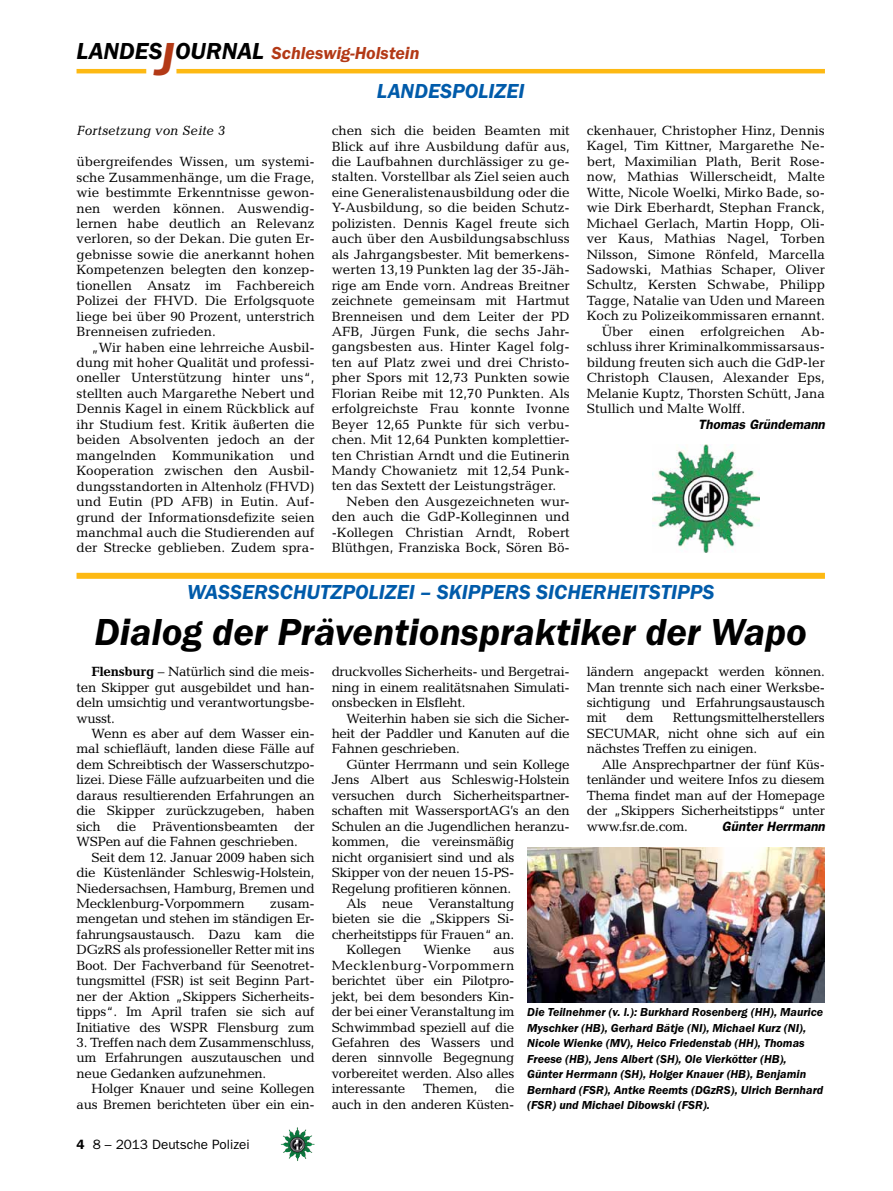
<style>
.page{position:relative;width:893px;height:1191px;background:#fff}
.page>*{position:absolute;margin:0;border:0;box-sizing:border-box;transform-origin:0 0}
.t1{font:italic 600 39px "Franklin Gothic Itc T";color:#000}
.t2{font:italic 600 21px "Franklin Gothic Itc T";color:#005baa}
.t3{font:italic 600 18px "Franklin Gothic Itc T";color:#b33916}
.t4{font:13.5px/15.5px "Candida";letter-spacing:-.02em;color:#000;text-align:justify}
.t5{font:13.5px "Candida";color:#000}
.t6{font:italic 600 13.5px "Franklin Gothic";color:#000}
.t7{font:13.5px "Franklin Gothic";color:#000}
.t8{font:italic 13.5px "Candida";color:#000}
.t9{font:italic 600 12px/15.5px "Franklin Gothic Itc T";color:#000}
.s1{font-size:24px;color:#000}
.s2{font-size:48px}
.s3{font-weight:700}
.s4{font-weight:600}
</style>
<div class="page">
<hr style="left:77px;top:69px;width:69px;height:4px;background:#fdb913">
<hr style="left:176px;top:69px;width:649px;height:4px;background:#fdb913">
<img style="left:281px;top:1128px;width:16px;height:24px">
<div style="left:77px;top:573px;width:748px;height:6px;background:#fdb913"></div>
<img style="left:527px;top:847px;width:298px;height:155px">
<img style="left:652px;top:444px;width:107px;height:108px">
<h3 class="t3" style="left:77px;top:42px;width:344px"><span class="s1">LANDES</span><span class="s2">J</span><span class="s1">OURNAL</span> Schleswig-Holstein</h3>
<h2 class="t2" style="left:377px;top:79px;width:24px">Landespoli</h2>
<h2 class="t2" style="left:494px;top:79px;width:22px">zei</h2>
<p class="t8" style="left:77px;top:123px;width:150px">Fortsetzung von Seite 3</p>
<p class="t5" style="left:587px;top:123px;width:240px">ckenhauer, Christopher Hinz, Dennis</p>
<p class="t5" style="left:587px;top:138px;width:240px">Kagel, Tim Kittner, Margarethe Ne-</p>
<p class="t5" style="left:587px;top:154px;width:240px">bert, Maximilian Plath, Berit Rose-</p>
<p class="t5" style="left:587px;top:169px;width:240px">now, Mathias Willerscheidt, Malte</p>
<p class="t5" style="left:587px;top:184px;width:240px">Witte, Nicole Woelki, Mirko Bade, so-</p>
<p class="t5" style="left:587px;top:200px;width:240px">wie Dirk Eberhardt, Stephan Franck,</p>
<p class="t5" style="left:587px;top:215px;width:240px">Michael Gerlach, Martin Hopp, Oli-</p>
<p class="t5" style="left:587px;top:231px;width:240px">ver Kaus, Mathias Nagel, Torben</p>
<p class="t5" style="left:587px;top:246px;width:240px">Nilsson, Simone Rönfeld, Marcella</p>
<p class="t5" style="left:587px;top:262px;width:240px">Sadowski, Mathias Schaper, Oliver</p>
<p class="t5" style="left:587px;top:277px;width:240px">Schultz, Kersten Schwabe, Philipp</p>
<p class="t5" style="left:587px;top:293px;width:240px">Tagge, Natalie van Uden und Mareen</p>
<p class="t5" style="left:587px;top:308px;width:240px">Koch zu Polizeikommissaren ernannt.</p>
<p class="t5" style="left:602px;top:323px;width:225px">Über einen erfolgreichen Ab-</p>
<p class="t5" style="left:587px;top:339px;width:240px">schluss ihrer Kriminalkommissarsaus-</p>
<p class="t5" style="left:587px;top:354px;width:240px">bildung freuten sich auch die GdP-ler</p>
<p class="t5" style="left:587px;top:370px;width:240px">Christoph Clausen, Alexander Eps,</p>
<p class="t5" style="left:587px;top:385px;width:240px">Melanie Kuptz, Thorsten Schütt, Jana</p>
<p class="t5" style="left:587px;top:401px;width:160px">Stullich und Malte Wolff.</p>
<p class="t6" style="left:698px;top:416px;width:128px">Thomas Gründemann</p>
<p class="t4" style="left:332px;top:123px;width:240px">chen sich die beiden Beamten mit Blick auf ihre Ausbildung dafür aus, die Laufbahnen durchlässiger zu ge&shy;stalten. Vorstellbar als Ziel seien auch eine Generalistenausbildung oder die Y-Ausbildung, so die beiden Schutz&shy;polizisten. Dennis Kagel freute sich auch über den Ausbildungsabschluss als Jahrgangsbester. Mit bemerkens&shy;werten 13,19 Punkten lag der 35-Jäh&shy;rige am Ende vorn. Andreas Breitner zeichnete gemeinsam mit Hartmut Brenneisen und dem Leiter der PD AFB, Jürgen Funk, die sechs Jahr&shy;gangsbesten aus. Hinter Kagel folg&shy;ten auf Platz zwei und drei Christo&shy;pher Spors mit 12,73 Punkten sowie Florian Reibe mit 12,70 Punkten. Als erfolgreichste Frau konnte Ivonne Beyer 12,65 Punkte für sich verbu&shy;chen. Mit 12,64 Punkten komplettier&shy;ten Christian Arndt und die Eutinerin Mandy Chowanietz mit 12,54 Punk&shy;ten das Sextett der Leistungsträger.</p>
<p class="t4" style="left:332px;top:493px;width:240px;text-indent:15px">Neben den Ausgezeichneten wur&shy;den auch die GdP-Kolleginnen und -Kollegen Christian Arndt, Robert Blüthgen, Franziska Bock, Sören Bö-</p>
<p class="t4" style="left:77px;top:154px;width:240px">übergreifendes Wissen, um systemi&shy;sche Zusammenhänge, um die Frage, wie bestimmte Erkenntnisse gewon&shy;nen werden können. Auswendig&shy;lernen habe deutlich an Relevanz verloren, so der Dekan. Die guten Er&shy;gebnisse sowie die anerkannt hohen Kompetenzen belegten den konzep&shy;tionellen Ansatz im Fachbereich Polizei der FHVD. Die Erfolgsquote liege bei über 90 Prozent, unterstrich Brenneisen zufrieden.</p>
<p class="t4" style="left:77px;top:339px;width:240px;text-indent:15px">„Wir haben eine lehrreiche Ausbil&shy;dung mit hoher Qualität und professi&shy;oneller Unterstützung hinter uns“, stellten auch Margarethe Nebert und Dennis Kagel in einem Rückblick auf ihr Studium fest. Kritik äußerten die beiden Absolventen jedoch an der mangelnden Kommunikation und Kooperation zwischen den Ausbil&shy;dungsstandorten in Altenholz (FHVD) und Eutin (PD AFB) in Eutin. Auf&shy;grund der Informationsdefizite seien manchmal auch die Studierenden auf der Strecke geblieben. Zudem spra-</p>
<h2 class="t2" style="left:187px;top:579px;width:32px">Wasserschut</h2>
<h2 class="t2" style="left:330px;top:579px;width:24px">zpoli</h2>
<h2 class="t2" style="left:385px;top:579px;width:77px">zei – Skippers</h2>
<h2 class="t2" style="left:536px;top:579px;width:25px">Sicherheitstipps</h2>
<h1 class="t1" style="left:94px;top:609px;width:714px">Dialog der Präventionspraktiker der Wapo</h1>
<p class="t4" style="left:77px;top:664px;width:240px;text-indent:15px"><span class="s3">Flensburg</span> – Natürlich sind die meis&shy;ten Skipper gut ausgebildet und han&shy;deln umsichtig und verantwortungsbe&shy;wusst.</p>
<p class="t4" style="left:77px;top:725px;width:240px;text-indent:15px">Wenn es aber auf dem Wasser ein&shy;mal schiefläuft, landen diese Fälle auf dem Schreibtisch der Wasserschutzpo&shy;lizei. Diese Fälle aufzuarbeiten und die daraus resultierenden Erfahrungen an die Skipper zurückzugeben, haben sich die Präventionsbeamten der WSPen auf die Fahnen geschrieben.</p>
<p class="t4" style="left:77px;top:849px;width:240px;text-indent:15px">Seit dem 12. Januar 2009 haben sich die Küstenländer Schleswig-Holstein, Niedersachsen, Hamburg, Bremen und Mecklenburg-Vorpommern</p>
<p class="t4" style="left:587px;top:664px;width:240px">ländern angepackt werden können.<br>Man trennte sich nach einer Werksbe&shy;sichtigung und Erfahrungsaustausch mit</p>
<p class="t4" style="left:332px;top:664px;width:240px">druckvolles Sicherheits- und Bergetrai&shy;ning in einem realitätsnahen Simulati&shy;onsbecken in Elsfleht.</p>
<p class="t4" style="left:332px;top:710px;width:240px;text-indent:15px">Weiterhin haben sie sich die Sicher&shy;heit der Paddler und Kanuten auf die Fahnen geschrieben.</p>
<p class="t4" style="left:347px;top:756px;width:225px">Günter Herrmann und sein Kollege</p>
<p class="t4" style="left:332px;top:772px;width:240px">Jens Albert aus Schleswig-Holstein</p>
<p class="t4" style="left:332px;top:787px;width:240px">versuchen durch Sicherheitspartner-</p>
<p class="t4" style="left:332px;top:803px;width:240px">schaften mit WassersportAG’s an den</p>
<p class="t4" style="left:332px;top:818px;width:240px">Schulen an die Jugendlichen heranzu-</p>
<p class="t4" style="left:332px;top:834px;width:184px">kommen, die vereinsmäßig</p>
<p class="t4" style="left:332px;top:849px;width:184px">nicht organisiert sind und als</p>
<p class="t4" style="left:332px;top:864px;width:184px">Skipper von der neuen 15-PS-</p>
<p class="t4" style="left:332px;top:880px;width:181px">Regelung profitieren können.</p>
<p class="t4" style="left:347px;top:895px;width:169px">Als neue Veranstaltung</p>
<p class="t4" style="left:332px;top:911px;width:184px">bieten sie die „Skippers Si-</p>
<p class="t4" style="left:332px;top:926px;width:184px">cherheitstipps für Frauen“ an.</p>
<p class="t4" style="left:347px;top:942px;width:56px">Kollegen</p>
<p class="t4" style="left:424px;top:942px;width:49px">Wienke</p>
<p class="t4" style="left:587px;top:710px;width:240px;text-indent:86px">Rettungsmittelherstellers SECUMAR, nicht ohne sich auf ein nächstes Treffen zu einigen.</p>
<p class="t4" style="left:587px;top:756px;width:240px;text-indent:15px">Alle Ansprechpartner der fünf Küs&shy;tenländer und weitere Infos zu diesem Thema findet man auf der Homepage der „Skippers Sicherheitstipps“ unter www.fsr.de.com.</p>
<p class="t4" style="left:626px;top:710px;width:29px">dem</p>
<p class="t6" style="left:722px;top:818px;width:105px">Günter Herrmann</p>
<p class="t4" style="left:77px;top:895px;width:240px;text-indent:194px">zusam&shy;mengetan und stehen im ständigen Er&shy;fahrungsaustausch. Dazu kam die DGzRS als professioneller Retter mit ins Boot. Der Fachverband für Seenotret&shy;tungsmittel (FSR) ist seit Beginn Part&shy;ner der Aktion „Skippers Sicherheits&shy;tipps“. Im April trafen sie sich auf Initiative des WSPR Flensburg zum</p>
<p class="t4" style="left:77px;top:1034px;width:240px">3. Treffen nach dem Zusammenschluss, um Erfahrungen auszutauschen und neue Gedanken aufzunehmen.</p>
<p class="t4" style="left:77px;top:1081px;width:240px;text-align:right">Holger Knauer und seine Kollegen aus Bremen berichteten über ein ein-</p>
<p class="t4" style="left:332px;top:942px;width:184px;text-indent:162px">aus Mecklenburg-Vorpommern berichtet über ein Pilotpro&shy;jekt, bei dem besonders Kin&shy;der bei einer Veranstaltung im Schwimmbad speziell auf die Gefahren des Wassers und deren sinnvolle Begegnung vorbereitet werden. Also alles interessante</p>
<p class="t9" style="left:527px;top:1004px;width:298px">Die Teilnehmer (v. l.): Burkhard Rosenberg (HH), Maurice Myschker (HB), Gerhard Bätje (NI), Michael Kurz (NI), Nicole Wienke (MV), Heico Friedenstab (HH), Thomas Freese (HB), Jens Albert (SH), Ole Vierkötter (HB), Günter Herrmann (SH), Holger Knauer (HB), Benjamin Bernhard (FSR), Antke Reemts (DGzRS), Ulrich Bernhard (FSR) und Michael Dibowski (FSR).</p>
<p class="t4" style="left:332px;top:1081px;width:184px;text-align:right">die<br>auch in den anderen Küsten-</p>
<p class="t4" style="left:423px;top:1081px;width:56px">Themen,</p>
<p class="t7" style="left:77px;top:1136px;width:175px"><span class="s4">4</span> 8 – 2013 Deutsche Polizei</p>
</div>
